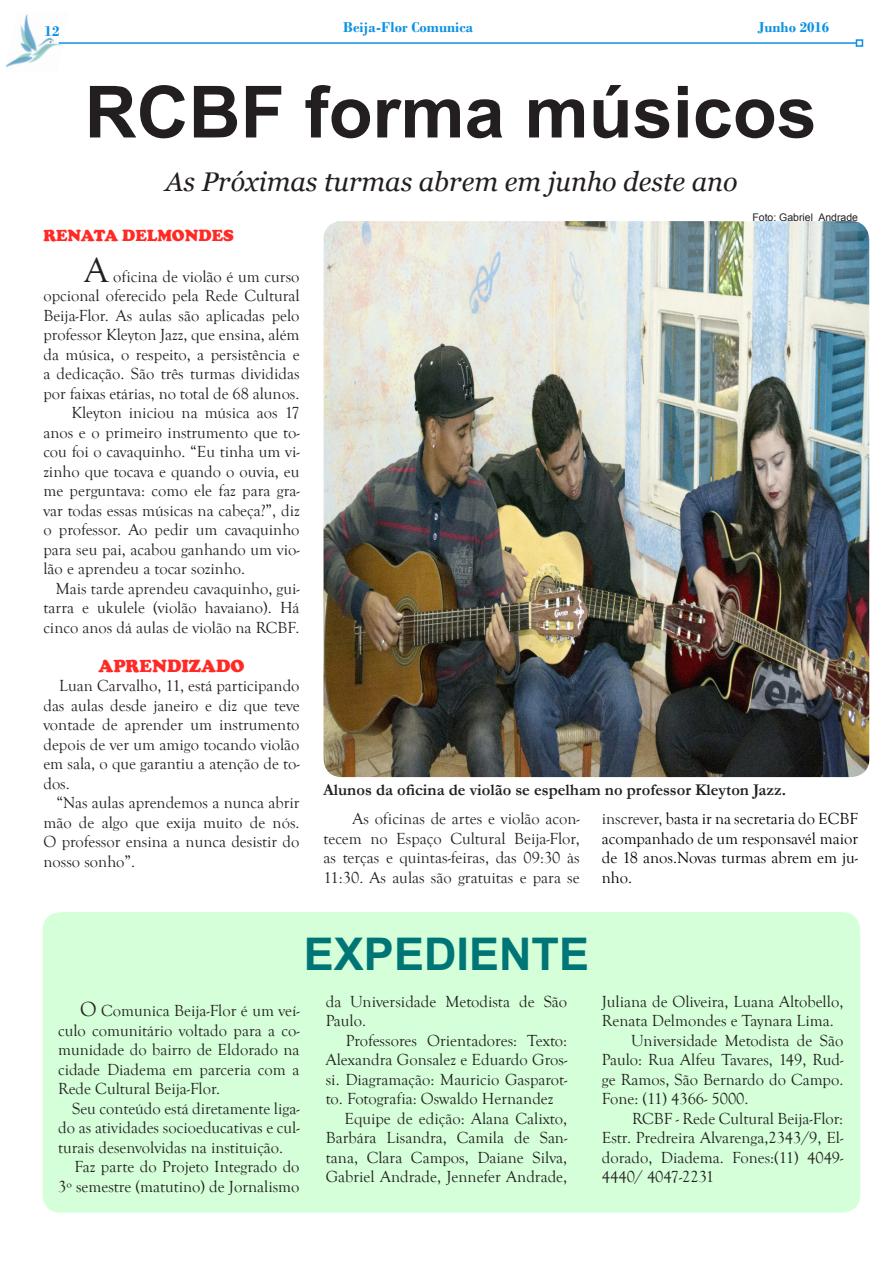
<style>
.page{position:relative;width:893px;height:1263px;background:#fff}
.page>*{position:absolute;margin:0;border:0;box-sizing:border-box;transform-origin:0 0}
.t1{font:700 72px "Arial";color:#231f20}
.t2{font:700 45px "Arial";color:#007576}
.t3{font:italic 27px "Georgia";color:#231f20}
.t4{font:900 18px "Cooper";color:#ff2a25}
.t5{font:16.5px/19.5px "Goudy Old Style T";color:#231f20;text-align:justify}
.t6{font:16.5px/19.5px "Goudy Old Style T";color:#000;text-align:justify}
.t7{font:700 16.5px "Garamond";color:#231f20}
.t8{font:900 16.5px "Cooper";color:#ff2a25}
.t9{font:700 15px "Bodoni";color:#0e91e3}
.t10{font:10.5px "Arial";color:#231f20}
.s1{font-size:36px}
.s2{color:#231f20}
.s3{font-size:21px}
</style>
<div class="page">
<img style="left:6px;top:14px;width:56px;height:54px">
<hr style="left:59px;top:42px;width:797px;height:2px;background:#0e91e3">
<div style="left:856px;top:39px;width:7px;height:8px;border:2px solid #0e91e3"></div>
<div style="left:43px;top:912px;width:817px;height:301px;background:#d4ffd8;border-radius:18px"></div>
<img style="left:324px;top:221px;width:545px;height:556px">
<p class="t9" style="left:45px;top:22px;width:16px">12</p>
<p class="t9" style="left:343px;top:19px;width:131px">Beija-Flor Comunica</p>
<p class="t9" style="left:758px;top:19px;width:73px">Junho 2016</p>
<h1 class="t1" style="left:85px;top:64px;width:734px">RCBF forma músicos</h1>
<h3 class="t3" style="left:166px;top:164px;width:574px">As Próximas turmas abrem em junho deste ano</h3>
<p class="t10" style="left:752px;top:211px;width:107px">Foto: Gabriel Andrade</p>
<p class="t8" style="left:43px;top:225px;width:192px">RENATA DELMONDES</p>
<p class="t5" style="left:84px;top:267px;width:217px"><span class="s1">A</span> oficina de violão é um curso</p>
<p class="t5" style="left:43px;top:286px;width:258px">opcional oferecido pela Rede Cultural</p>
<p class="t5" style="left:43px;top:306px;width:258px">Beija-Flor. As aulas são aplicadas pelo</p>
<p class="t5" style="left:43px;top:325px;width:258px">professor Kleyton Jazz, que ensina, além</p>
<p class="t5" style="left:43px;top:345px;width:258px">da música, o respeito, a persistência e</p>
<p class="t5" style="left:43px;top:364px;width:258px">a dedicação. São três turmas divididas</p>
<p class="t5" style="left:43px;top:384px;width:258px">por faixas etárias, no total de 68 alunos.</p>
<p class="t5" style="left:71px;top:403px;width:230px">Kleyton iniciou na música aos 17</p>
<p class="t5" style="left:43px;top:423px;width:258px">anos e o primeiro instrumento que to-</p>
<p class="t5" style="left:43px;top:442px;width:258px">cou foi o cavaquinho. “Eu tinha um vi-</p>
<p class="t5" style="left:43px;top:462px;width:258px">zinho que tocava e quando o ouvia, eu</p>
<p class="t5" style="left:43px;top:481px;width:258px">me perguntava: como ele faz para gra-</p>
<p class="t5" style="left:43px;top:501px;width:258px">var todas essas músicas na cabeça?”, diz</p>
<p class="t5" style="left:43px;top:520px;width:258px">o professor. Ao pedir um cavaquinho</p>
<p class="t5" style="left:43px;top:540px;width:258px">para seu pai, acabou ganhando um vio-</p>
<p class="t5" style="left:43px;top:559px;width:203px">lão e aprendeu a tocar sozinho.</p>
<p class="t5" style="left:56px;top:579px;width:245px">Mais tarde aprendeu cavaquinho, gui-</p>
<p class="t5" style="left:43px;top:598px;width:258px">tarra e ukulele (violão havaiano). Há</p>
<p class="t5" style="left:43px;top:618px;width:257px">cinco anos dá aulas de violão na RCBF.</p>
<p class="t4" style="left:98px;top:655px;width:29px">APRENDI</p>
<p class="t4" style="left:189px;top:655px;width:28px">ZADO</p>
<p class="t5" style="left:43px;top:676px;width:258px;text-indent:16px">Luan Carvalho, 11, está participando das aulas desde janeiro e diz que teve vontade de aprender um instrumento depois de ver um amigo tocando violão em sala, o que garantiu a atenção de to&shy;dos.</p>
<p class="t5" style="left:43px;top:793px;width:258px;text-indent:13px">“Nas aulas aprendemos a nunca abrir mão de algo que exija muito de nós.<br>O professor ensina a nunca desistir do nosso sonho”.</p>
<p class="t7" style="left:323px;top:779px;width:465px">Alunos da oficina de violão se espelham no professor Kleyton Jazz.</p>
<p class="t5" style="left:324px;top:809px;width:258px;text-indent:29px">As oficinas de artes e violão acon&shy;tecem no Espaço Cultural Beija-Flor, as terças e quintas-feiras, das 09:30 às 11:30. As aulas são gratuitas e para se</p>
<p class="t6" style="left:602px;top:809px;width:258px"><span class="s2">inscrever,</span> basta ir na secretaria do ECBF acompanhado de um responsavél maior de 18 anos.Novas turmas abrem em ju&shy;nho.</p>
<h2 class="t2" style="left:304px;top:925px;width:287px">EXPEDIENTE</h2>
<p class="t5" style="left:58px;top:1001px;width:243px;text-indent:22px"><span class="s3">O</span> Comunica Beija-Flor é um veí&shy;culo comunitário voltado para a co&shy;munidade do bairro de Eldorado na cidade Diadema em parceria com a Rede Cultural Beija-Flor.</p>
<p class="t5" style="left:72px;top:1099px;width:229px">Seu conteúdo está diretamente liga-</p>
<p class="t5" style="left:58px;top:1118px;width:243px">do as atividades socioeducativas e cul-</p>
<p class="t5" style="left:58px;top:1138px;width:227px">turais desenvolvidas na instituição.</p>
<p class="t5" style="left:75px;top:1157px;width:226px">Faz parte do Projeto Integrado do</p>
<p class="t5" style="left:58px;top:1177px;width:243px">3º semestre (matutino) de Jornalismo</p>
<p class="t5" style="left:326px;top:992px;width:243px">da Universidade Metodista de São<br>Paulo.</p>
<p class="t5" style="left:346px;top:1031px;width:223px">Professores Orientadores: Texto:</p>
<p class="t5" style="left:326px;top:1050px;width:243px">Alexandra Gonsalez e Eduardo Gros-</p>
<p class="t5" style="left:326px;top:1070px;width:243px">si. Diagramação: Mauricio Gasparot-</p>
<p class="t5" style="left:326px;top:1089px;width:229px">to. Fotografia: Oswaldo Hernandez</p>
<p class="t5" style="left:345px;top:1109px;width:224px">Equipe de edição: Alana Calixto,</p>
<p class="t5" style="left:326px;top:1128px;width:243px">Barbára Lisandra, Camila de San-</p>
<p class="t5" style="left:326px;top:1148px;width:243px">tana, Clara Campos, Daiane Silva,</p>
<p class="t5" style="left:326px;top:1168px;width:243px">Gabriel Andrade, Jennefer Andrade,</p>
<p class="t5" style="left:602px;top:992px;width:243px">Juliana de Oliveira, Luana Altobello,</p>
<p class="t5" style="left:602px;top:1012px;width:233px">Renata Delmondes e Taynara Lima.</p>
<p class="t5" style="left:631px;top:1031px;width:214px">Universidade Metodista de São</p>
<p class="t5" style="left:602px;top:1051px;width:243px">Paulo: Rua Alfeu Tavares, 149, Rud-</p>
<p class="t5" style="left:602px;top:1070px;width:243px">ge Ramos, São Bernardo do Campo.</p>
<p class="t5" style="left:602px;top:1090px;width:148px">Fone: (11) 4366- 5000.</p>
<p class="t5" style="left:632px;top:1109px;width:213px">RCBF - Rede Cultural Beija-Flor:</p>
<p class="t5" style="left:602px;top:1129px;width:243px">Estr. Predreira Alvarenga,2343/9, El-</p>
<p class="t5" style="left:602px;top:1148px;width:243px">dorado, Diadema. Fones:(11) 4049-</p>
<p class="t5" style="left:602px;top:1168px;width:114px">4440/ 4047-2231</p>
</div>
